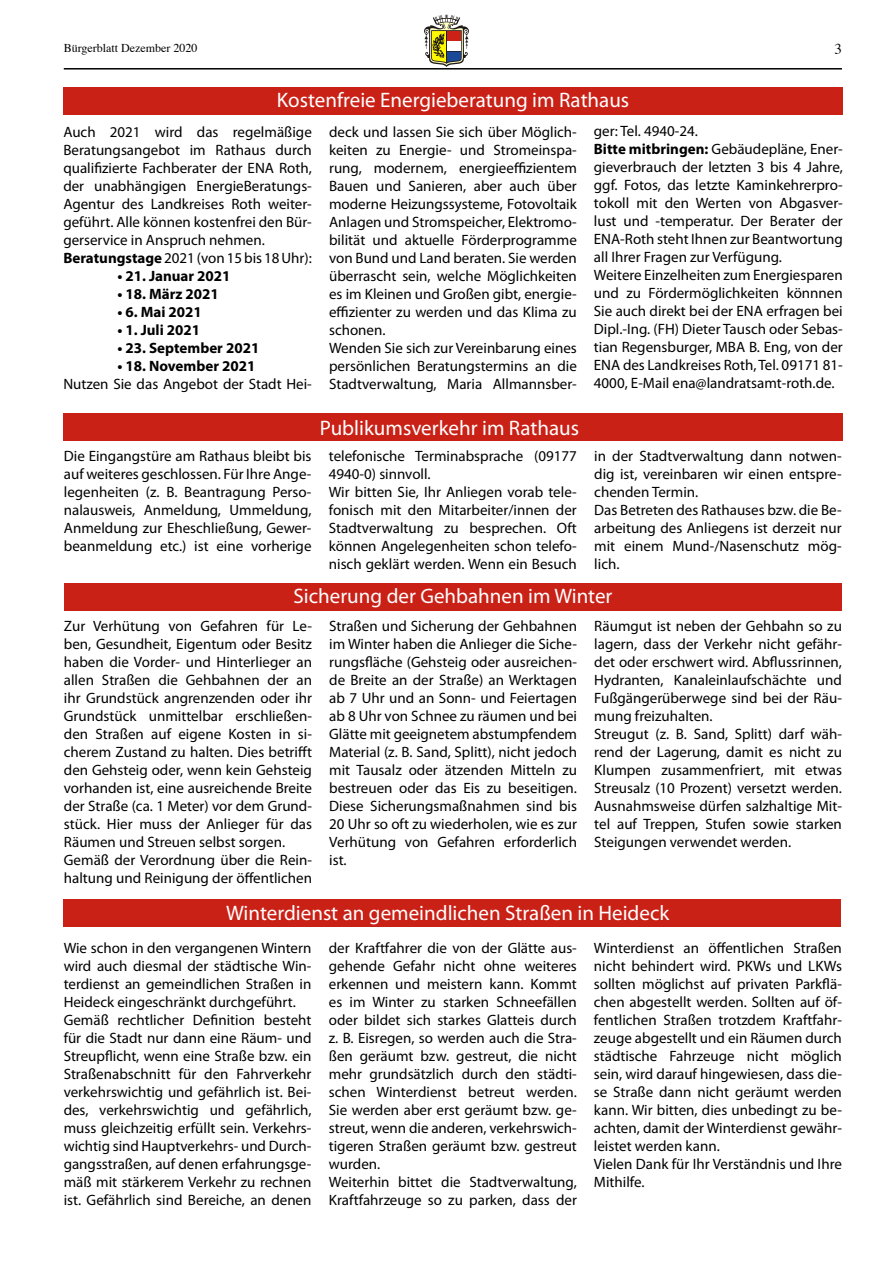
<style>
.page{position:relative;width:893px;height:1263px;background:#fff}
.page>*{position:absolute;margin:0;border:0;box-sizing:border-box;transform-origin:0 0}
.t1{font:21px "Myriad Pro";color:#fff}
.t2{font:15px/18px "Myriad Pro";color:#000}
.t3{font:700 15px "Myriad Pro";color:#000}
.t4{font:15px "Times";color:#000}
.t5{font:12px "Times";color:#000}
.s1{font-weight:700}
</style>
<div class="page">
<hr style="left:64px;top:68px;width:778px;height:2px;background:#000">
<svg style="left:424px;top:15px;width:45px;height:52px"></svg>
<div style="left:63px;top:413px;width:780px;height:28px;background:#ca2117"></div>
<div style="left:63px;top:87px;width:779px;height:28px;background:#ca2117"></div>
<div style="left:63px;top:899px;width:778px;height:27px;background:#ca2117"></div>
<div style="left:64px;top:583px;width:777px;height:28px;background:#ca2117"></div>
<p class="t5" style="left:64px;top:36px;width:135px">Bürgerblatt Dezember 2020</p>
<p class="t4" style="left:834px;top:35px;width:9px">3</p>
<h1 class="t1" style="left:277px;top:87px;width:354px">Kostenfreie Energieberatung im Rathaus</h1>
<p class="t2" style="left:594px;top:122px;width:250px">ger: Tel. 4940-24.<br><span class="s1">Bitte mitbringen:</span> Gebäudepläne, Ener&shy;gieverbrauch der letzten 3 bis 4 Jahre, ggf. Fotos, das letzte Kaminkehrerpro&shy;tokoll mit den Werten von Abgasver&shy;lust und -temperatur. Der Berater der ENA-Roth steht Ihnen zur Beantwortung all Ihrer Fragen zur Verfügung.<br>Weitere Einzelheiten zum Energiesparen und zu Fördermöglichkeiten könnnen Sie auch direkt bei der ENA erfragen bei Dipl.-Ing. (FH) Dieter Tausch oder Sebas&shy;tian Regensburger, MBA B. Eng, von der ENA des Landkreises Roth, Tel. 09171 81- 4000, E-Mail ena@landratsamt-roth.de.</p>
<p class="t2" style="left:63px;top:123px;width:250px">Auch 2021 wird das regelmäßige Beratungsangebot im Rathaus durch qualifizierte Fachberater der ENA Roth, der unabhängigen EnergieBeratungs-Agentur des Landkreises Roth weiter&shy;geführt. Alle können kostenfrei den Bür&shy;gerservice in Anspruch nehmen.<br><span class="s1">Beratungstage</span> 2021 (von 15 bis 18 Uhr):</p>
<p class="t3" style="left:117px;top:266px;width:115px">• 21. Januar 2021</p>
<p class="t3" style="left:117px;top:284px;width:103px">• 18. März 2021</p>
<p class="t3" style="left:117px;top:302px;width:86px">• 6. Mai 2021</p>
<p class="t3" style="left:117px;top:320px;width:84px">• 1. Juli 2021</p>
<p class="t3" style="left:117px;top:338px;width:143px">• 23. September 2021</p>
<p class="t3" style="left:117px;top:356px;width:140px">• 18. November 2021</p>
<p class="t2" style="left:63px;top:375px;width:250px">Nutzen Sie das Angebot der Stadt Hei-</p>
<p class="t2" style="left:329px;top:123px;width:249px">deck und lassen Sie sich über Möglich&shy;keiten zu Energie- und Stromeinspa&shy;rung, modernem, energieeffizientem Bauen und Sanieren, aber auch über moderne Heizungssysteme, Fotovoltaik Anlagen und Stromspeicher, Elektromo&shy;bilität und aktuelle Förderprogramme von Bund und Land beraten. Sie werden überrascht sein, welche Möglichkeiten es im Kleinen und Großen gibt, energie&shy;effizienter zu werden und das Klima zu schonen.<br>Wenden Sie sich zur Vereinbarung eines persönlichen Beratungstermins an die Stadtverwaltung, Maria Allmannsber-</p>
<p class="t2" style="left:64px;top:446px;width:249px;text-align:justify">Die Eingangstüre am Rathaus bleibt bis auf weiteres geschlossen. Für Ihre Ange&shy;legenheiten (z. B. Beantragung Perso&shy;nalausweis, Anmeldung, Ummeldung, Anmeldung zur Eheschließung, Gewer&shy;beanmeldung etc.) ist eine vorherige</p>
<h1 class="t1" style="left:320px;top:415px;width:261px">Publikumsverkehr im Rathaus</h1>
<p class="t2" style="left:329px;top:446px;width:250px">telefonische Terminabsprache (09177<br>4940-0) sinnvoll.<br>Wir bitten Sie, Ihr Anliegen vorab tele&shy;fonisch mit den Mitarbeiter/innen der Stadtverwaltung zu besprechen. Oft können Angelegenheiten schon telefo&shy;nisch geklärt werden. Wenn ein Besuch</p>
<p class="t2" style="left:594px;top:446px;width:249px">in der Stadtverwaltung dann notwen&shy;dig ist, vereinbaren wir einen entspre&shy;chenden Termin.<br>Das Betreten des Rathauses bzw. die Be&shy;arbeitung des Anliegens ist derzeit nur mit einem Mund-/Nasenschutz mög&shy;lich.</p>
<h1 class="t1" style="left:293px;top:583px;width:320px">Sicherung der Gehbahnen im Winter</h1>
<p class="t2" style="left:64px;top:616px;width:250px">Zur Verhütung von Gefahren für Le&shy;ben, Gesundheit, Eigentum oder Besitz haben die Vorder- und Hinterlieger an allen Straßen die Gehbahnen der an ihr Grundstück angrenzenden oder ihr Grundstück unmittelbar erschließen&shy;den Straßen auf eigene Kosten in si&shy;cherem Zustand zu halten. Dies betrifft den Gehsteig oder, wenn kein Gehsteig vorhanden ist, eine ausreichende Breite der Straße (ca. 1 Meter) vor dem Grund&shy;stück. Hier muss der Anlieger für das Räumen und Streuen selbst sorgen.<br>Gemäß der Verordnung über die Rein&shy;haltung und Reinigung der öffentlichen</p>
<p class="t2" style="left:329px;top:616px;width:249px;text-align:justify">Straßen und Sicherung der Gehbahnen im Winter haben die Anlieger die Siche&shy;rungsfläche (Gehsteig oder ausreichen&shy;de Breite an der Straße) an Werktagen ab 7 Uhr und an Sonn- und Feiertagen ab 8 Uhr von Schnee zu räumen und bei Glätte mit geeignetem abstumpfendem Material (z. B. Sand, Splitt), nicht jedoch mit Tausalz oder ätzenden Mitteln zu bestreuen oder das Eis zu beseitigen.<br>Diese Sicherungsmaßnahmen sind bis 20 Uhr so oft zu wiederholen, wie es zur Verhütung von Gefahren erforderlich ist.</p>
<p class="t2" style="left:594px;top:616px;width:249px">Räumgut ist neben der Gehbahn so zu lagern, dass der Verkehr nicht gefähr&shy;det oder erschwert wird. Abflussrinnen, Hydranten, Kanaleinlaufschächte und Fußgängerüberwege sind bei der Räu&shy;mung freizuhalten.<br>Streugut (z. B. Sand, Splitt) darf wäh&shy;rend der Lagerung, damit es nicht zu Klumpen zusammenfriert, mit etwas Streusalz (10 Prozent) versetzt werden.<br>Ausnahmsweise dürfen salzhaltige Mit&shy;tel auf Treppen, Stufen sowie starken Steigungen verwendet werden.</p>
<h1 class="t1" style="left:226px;top:900px;width:445px">Winterdienst an gemeindlichen Straßen in Heideck</h1>
<p class="t2" style="left:64px;top:938px;width:249px">Wie schon in den vergangenen Wintern wird auch diesmal der städtische Win&shy;terdienst an gemeindlichen Straßen in Heideck eingeschränkt durchgeführt.<br>Gemäß rechtlicher Definition besteht für die Stadt nur dann eine Räum- und Streupflicht, wenn eine Straße bzw. ein Straßenabschnitt für den Fahrverkehr verkehrswichtig und gefährlich ist. Bei&shy;des, verkehrswichtig und gefährlich, muss gleichzeitig erfüllt sein. Verkehrs&shy;wichtig sind Hauptverkehrs- und Durch&shy;gangsstraßen, auf denen erfahrungsge&shy;mäß mit stärkerem Verkehr zu rechnen ist. Gefährlich sind Bereiche, an denen</p>
<p class="t2" style="left:329px;top:938px;width:250px">der Kraftfahrer die von der Glätte aus&shy;gehende Gefahr nicht ohne weiteres erkennen und meistern kann. Kommt es im Winter zu starken Schneefällen oder bildet sich starkes Glatteis durch z. B. Eisregen, so werden auch die Stra&shy;ßen geräumt bzw. gestreut, die nicht mehr grundsätzlich durch den städti&shy;schen Winterdienst betreut werden.<br>Sie werden aber erst geräumt bzw. ge&shy;streut, wenn die anderen, verkehrswich&shy;tigeren Straßen geräumt bzw. gestreut wurden.<br>Weiterhin bittet die Stadtverwaltung, Kraftfahrzeuge so zu parken, dass der</p>
<p class="t2" style="left:594px;top:938px;width:250px">Winterdienst an öffentlichen Straßen nicht behindert wird. PKWs und LKWs sollten möglichst auf privaten Parkflä&shy;chen abgestellt werden. Sollten auf öf&shy;fentlichen Straßen trotzdem Kraftfahr&shy;zeuge abgestellt und ein Räumen durch städtische Fahrzeuge nicht möglich sein, wird darauf hingewiesen, dass die&shy;se Straße dann nicht geräumt werden kann. Wir bitten, dies unbedingt zu be&shy;achten, damit der Winterdienst gewähr&shy;leistet werden kann.<br>Vielen Dank für Ihr Verständnis und Ihre Mithilfe.</p>
</div>
